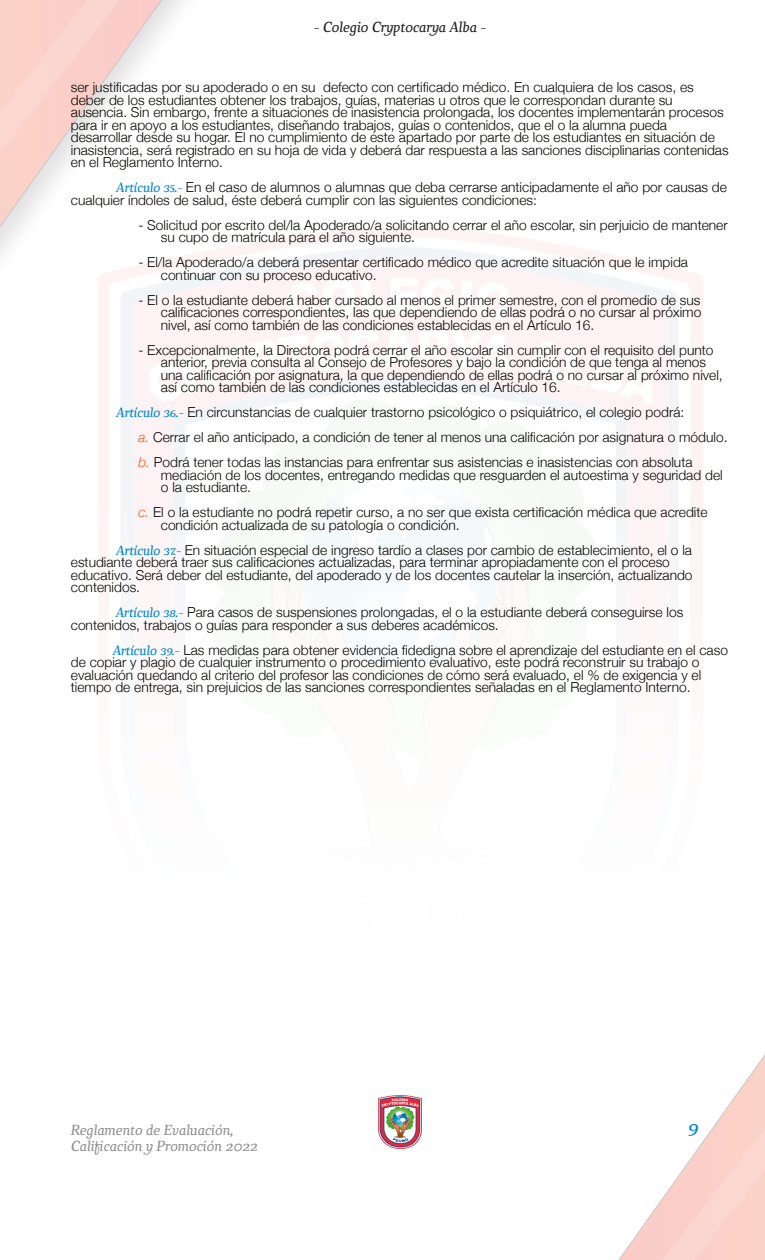
<style>
.page{position:relative;width:765px;height:1260px;background:#fff}
.page>*{position:absolute;margin:0;border:0;box-sizing:border-box;transform-origin:0 0}
.t1{font:italic 22.5px "Chucaratext";color:#0084ca}
.t2{font:italic 15px/15.6px "Chucaratext";color:rgb(35 31 32/.5)}
.t3{font:italic 15px "Chucaratext";color:#231f20}
.t4{font:300 13.75px/12.5px "Helvetica Neue";color:#080704}
.s1{font-family:"Chucaratext";font-weight:400;font-style:italic;color:#0084ca}
.s2{font-style:italic;color:#f25a21}
</style>
<div class="page">
<img style="left:378px;top:1096px;width:44px;height:52px">
<svg style="left:0;top:0;width:233px;height:357px"></svg>
<img style="left:0;top:0;width:120px;height:154px">
<svg style="left:618px;top:1054px;width:147px;height:206px"></svg>
<img style="left:662px;top:1128px;width:103px;height:132px">
<p class="t3" style="left:314px;top:21px;width:174px">- Colegio Cryptocarya Alba -</p>
<p class="t4" style="left:71px;top:81px;width:659px">ser justificadas por su apoderado o en su defecto con certificado médico. En cualquiera de los casos, es deber de los estudiantes obtener los trabajos, guías, materias u otros que le correspondan durante su ausencia. Sin embargo, frente a situaciones de inasistencia prolongada, los docentes implementarán procesos para ir en apoyo a los estudiantes, diseñando trabajos, guías o contenidos, que el o la alumna pueda desarrollar desde su hogar. El no cumplimiento de este apartado por parte de los estudiantes en situación de inasistencia, será registrado en su hoja de vida y deberá dar respuesta a las sanciones disciplinarias contenidas en el Reglamento Interno.</p>
<p class="t4" style="left:71px;top:181px;width:658px;text-indent:45px"><span class="s1">Artículo 35.-</span> En el caso de alumnos o alumnas que deba cerrarse anticipadamente el año por causas de cualquier índoles de salud, éste deberá cumplir con las siguientes condiciones:</p>
<p class="t4" style="left:161px;top:219px;width:568px;text-indent:-22px">- Solicitud por escrito del/la Apoderado/a solicitando cerrar el año escolar, sin perjuicio de mantener su cupo de matrícula para el año siguiente.</p>
<p class="t4" style="left:161px;top:256px;width:529px;text-indent:-22px">- El/la Apoderado/a deberá presentar certificado médico que acredite situación que le impida continuar con su proceso educativo.</p>
<p class="t4" style="left:161px;top:294px;width:542px;text-align:justify;text-indent:-22px">- El o la estudiante deberá haber cursado al menos el primer semestre, con el promedio de sus calificaciones correspondientes, las que dependiendo de ellas podrá o no cursar al próximo nivel, así como también de las condiciones establecidas en el Artículo 16.</p>
<p class="t4" style="left:161px;top:344px;width:563px;text-indent:-22px">- Excepcionalmente, la Directora podrá cerrar el año escolar sin cumplir con el requisito del punto anterior, previa consulta al Consejo de Profesores y bajo la condición de que tenga al menos una calificación por asignatura, la que dependiendo de ellas podrá o no cursar al próximo nivel, así como también de las condiciones establecidas en el Artículo 16.</p>
<p class="t4" style="left:138px;top:400px;width:591px;line-height:25px;text-indent:-23px"><span class="s1">Artículo 36.-</span> En circunstancias de cualquier trastorno psicológico o psiquiátrico, el colegio podrá:<br><span class="s2">a.</span> Cerrar el año anticipado, a condición de tener al menos una calificación por asignatura o módulo. <span class="s2">b.</span> Podrá tener todas las instancias para enfrentar sus asistencias e inasistencias con absoluta</p>
<p class="t4" style="left:161px;top:469px;width:563px">mediación de los docentes, entregando medidas que resguarden el autoestima y seguridad del o la estudiante.</p>
<p class="t4" style="left:161px;top:506px;width:548px;text-indent:-22px"><span class="s2">c.</span> El o la estudiante no podrá repetir curso, a no ser que exista certificación médica que acredite condición actualizada de su patología o condición.</p>
<p class="t4" style="left:71px;top:544px;width:623px;text-indent:45px"><span class="s1">Artículo 37.-</span> En situación especial de ingreso tardío a clases por cambio de establecimiento, el o la estudiante deberá traer sus calificaciones actualizadas, para terminar apropiadamente con el proceso educativo. Será deber del estudiante, del apoderado y de los docentes cautelar la inserción, actualizando contenidos.</p>
<p class="t4" style="left:71px;top:606px;width:614px;text-indent:45px"><span class="s1">Artículo 38.-</span> Para casos de suspensiones prolongadas, el o la estudiante deberá conseguirse los contenidos, trabajos o guías para responder a sus deberes académicos.</p>
<p class="t4" style="left:71px;top:644px;width:659px;text-indent:41px"><span class="s1">Artículo 39.-</span> Las medidas para obtener evidencia fidedigna sobre el aprendizaje del estudiante en el caso de copiar y plagio de cualquier instrumento o procedimiento evaluativo, este podrá reconstruir su trabajo o evaluación quedando al criterio del profesor las condiciones de cómo será evaluado, el % de exigencia y el tiempo de entrega, sin prejuicios de las sanciones correspondientes señaladas en el Reglamento Interno.</p>
<p class="t2" style="left:70px;top:1124px;width:189px">Reglamento de Evaluación,<br>Calificación y Promoción 2022</p>
<h1 class="t1" style="left:687px;top:1119px;width:12px">9</h1>
</div>
